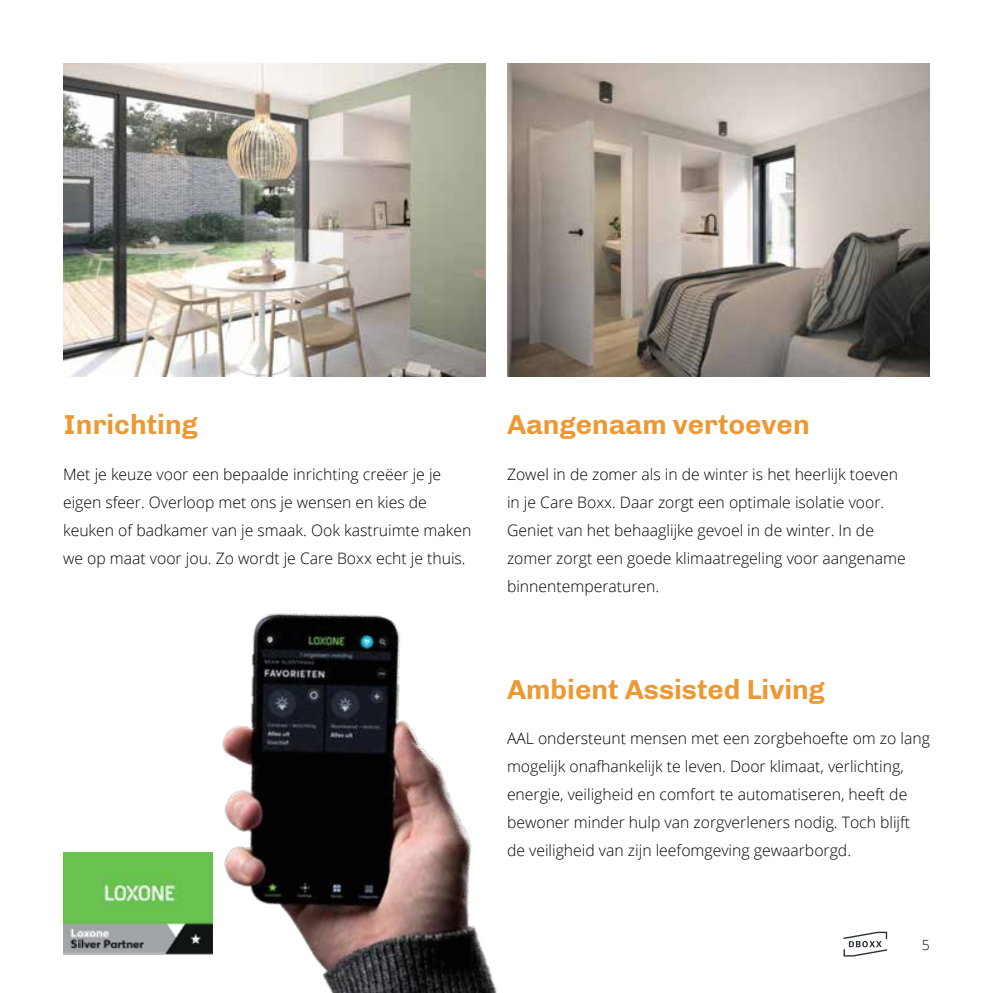
<style>
.page{position:relative;width:993px;height:993px;background:#fff}
.page>*{position:absolute;margin:0;border:0;box-sizing:border-box;transform-origin:0 0}
.t1{font:700 28px "Chivo";color:#ec9833}
.t2{font:300 15.75px/28px "Open Sans";color:#000}
.t3{font:300 14px "Open Sans";color:#000}
</style>
<div class="page">
<svg style="left:843px;top:931px;width:43px;height:25px"></svg>
<img style="left:507px;top:63px;width:422px;height:313px">
<img style="left:63px;top:63px;width:423px;height:313px">
<img style="left:212px;top:613px;width:285px;height:379px">
<img style="left:63px;top:852px;width:149px;height:48px">
<img style="left:63px;top:900px;width:149px;height:55px">
<h1 class="t1" style="left:63px;top:408px;width:136px">Inrichting</h1>
<p class="t2" style="left:63px;top:459px;width:410px">Met je keuze voor een bepaalde inrichting creëer je je eigen sfeer. Overloop met ons je wensen en kies de keuken of badkamer van je smaak. Ook kastruimte maken we op maat voor jou. Zo wordt je Care Boxx echt je thuis.</p>
<h1 class="t1" style="left:507px;top:408px;width:304px">Aangenaam vertoeven</h1>
<p class="t2" style="left:507px;top:459px;width:400px">Zowel in de zomer als in de winter is het heerlijk toeven in je Care Boxx. Daar zorgt een optimale isolatie voor.<br>Geniet van het behaaglijke gevoel in de winter. In de zomer zorgt een goede klimaatregeling voor aangename binnentemperaturen.</p>
<h1 class="t1" style="left:507px;top:672px;width:319px">Ambient Assisted Living</h1>
<p class="t2" style="left:507px;top:724px;width:424px">AAL ondersteunt mensen met een zorgbehoefte om zo lang mogelijk onafhankelijk te leven. Door klimaat, verlichting, energie, veiligheid en comfort te automatiseren, heeft de bewoner minder hulp van zorgverleners nodig. Toch blijft de veiligheid van zijn leefomgeving gewaarborgd.</p>
<p class="t3" style="left:921px;top:934px;width:9px">5</p>
</div>
